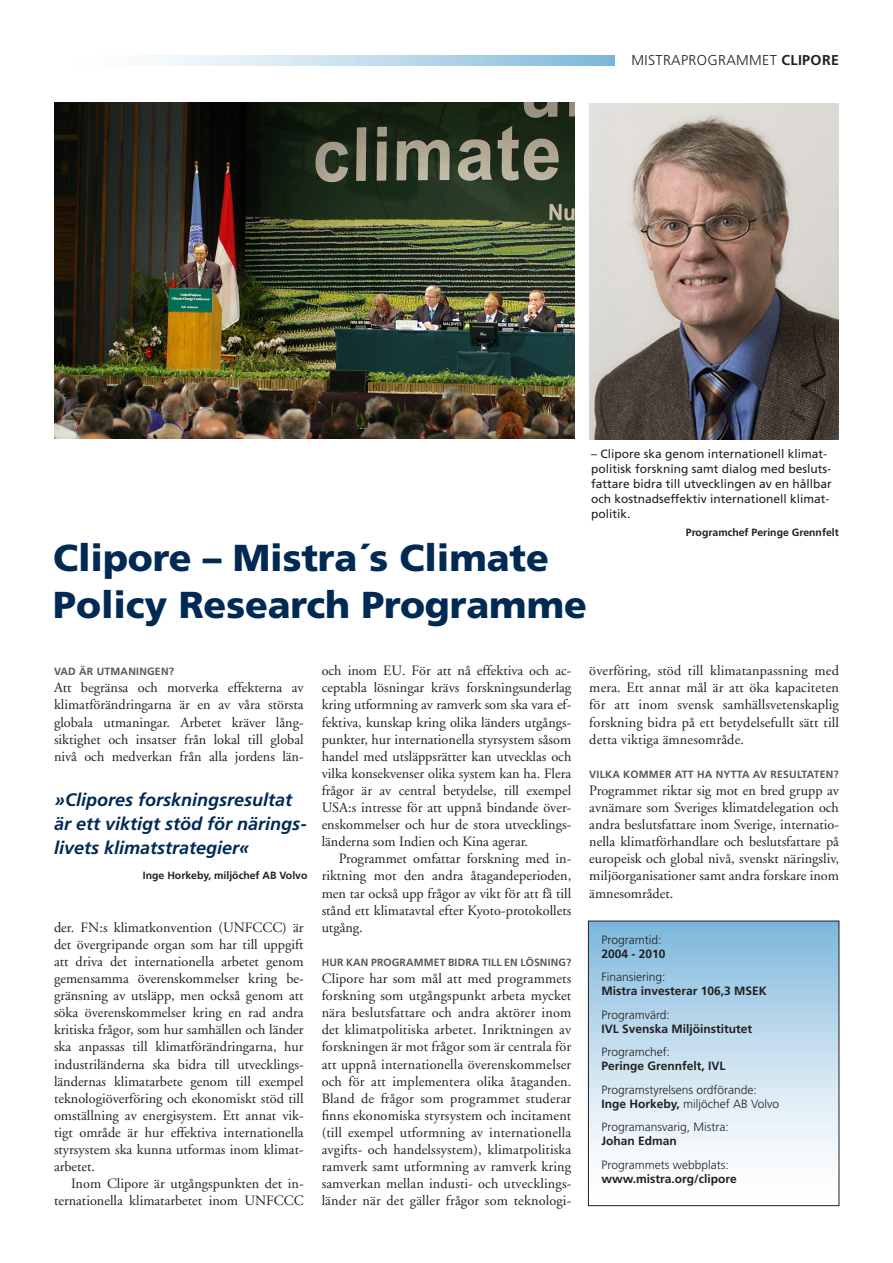
<style>
.page{position:relative;width:893px;height:1263px;background:#fff}
.page>*{position:absolute;margin:0;border:0;box-sizing:border-box;transform-origin:0 0}
.t1{font:900 37.5px/46.5px "Frutiger";letter-spacing:-.005em;color:#002954}
.t2{font:italic 700 18px/24px "Frutiger";color:#002954}
.t3{font:14.25px/17.1px "Adobe Garamond";color:#231f20;text-align:justify}
.t4{font:300 14.25px "Frutiger";letter-spacing:.025em;color:#231f20}
.t5{font:12px/15px "Frutiger";color:#231f20}
.t6{font:300 12px "Frutiger";color:#231f20}
.t7{font:700 12px "Frutiger";color:#231f20}
.t8{font:700 10.5px "Frutiger";letter-spacing:.01em;color:#57585a}
.t9{font:700 10.5px "Frutiger";color:#231f20}
.s1{font-weight:700}
</style>
<div class="page">
<svg style="left:157px;top:55px;width:457px;height:10px;background:#bddaec"></svg>
<img style="left:54px;top:103px;width:520px;height:335px">
<img style="left:590px;top:103px;width:249px;height:336px">
<div style="left:588px;top:921px;width:251px;height:284px;background:linear-gradient(to bottom,#82badc,#fff)"></div>
<div style="left:588px;top:921px;width:251px;height:285px;border:1px solid #231f20"></div>
<p class="t4" style="left:632px;top:52px;width:209px">MISTRAPROGRAMMET <span class="s1">CLIPORE</span></p>
<p class="t5" style="left:591px;top:446px;width:242px">– Clipore ska genom internationell klimat&shy;politisk forskning samt dialog med besluts&shy;fattare bidra till utvecklingen av en hållbar och kostnadseffektiv internationell klimat&shy;politik.</p>
<p class="t9" style="left:686px;top:526px;width:155px">Programchef Peringe Grennfelt</p>
<p class="t1" style="left:53px;top:535px;width:535px">Clipore – Mistra´s Climate<br>Policy Research Programme</p>
<p class="t8" style="left:54px;top:665px;width:122px">VAD ÄR UTMANINGEN?</p>
<p class="t3" style="left:54px;top:680px;width:251px">Att begränsa och motverka effekterna av klimatförändringarna är en av våra största globala utmaningar. Arbetet kräver lång&shy;siktighet och insatser från lokal till global nivå och medverkan från alla jordens län-</p>
<p class="t3" style="left:322px;top:662px;width:251px">och inom EU. För att nå effektiva och ac&shy;ceptabla lösningar krävs forskningsunderlag kring utformning av ramverk som ska vara ef&shy;fektiva, kunskap kring olika länders utgångs&shy;punkter, hur internationella styrsystem såsom handel med utsläppsrätter kan utvecklas och vilka konsekvenser olika system kan ha. Flera frågor är av central betydelse, till exempel USA:s intresse för att uppnå bindande över&shy;enskommelser och hur de stora utvecklings&shy;länderna som Indien och Kina agerar.</p>
<p class="t3" style="left:322px;top:851px;width:251px;text-indent:17px">Programmet omfattar forskning med in&shy;riktning mot den andra åtagandeperioden, men tar också upp frågor av vikt för att få till stånd ett klimatavtal efter Kyoto-protokollets utgång.</p>
<p class="t8" style="left:322px;top:956px;width:251px">HUR KAN PROGRAMMET BIDRA TILL EN LÖSNING?</p>
<p class="t3" style="left:322px;top:970px;width:251px">Clipore har som mål att med programmets forskning som utgångspunkt arbeta mycket nära beslutsfattare och andra aktörer inom det klimatpolitiska arbetet. Inriktningen av forskningen är mot frågor som är centrala för att uppnå internationella överenskommelser och för att implementera olika åtaganden.<br>Bland de frågor som programmet studerar finns ekonomiska styrsystem och incitament (till exempel utformning av internationella avgifts- och handelssystem), klimatpolitiska ramverk samt utformning av ramverk kring samverkan mellan industi- och utvecklings&shy;länder när det gäller frågor som teknologi-</p>
<p class="t3" style="left:589px;top:662px;width:251px">överföring, stöd till klimatanpassning med mera. Ett annat mål är att öka kapaciteten för att inom svensk samhällsvetenskaplig forskning bidra på ett betydelsefullt sätt till detta viktiga ämnesområde.</p>
<p class="t8" style="left:589px;top:768px;width:251px">VILKA KOMMER ATT HA NYTTA AV RESULTATEN?</p>
<p class="t3" style="left:589px;top:782px;width:251px">Programmet riktar sig mot en bred grupp av avnämare som Sveriges klimatdelegation och andra beslutsfattare inom Sverige, internatio&shy;nella klimatförhandlare och beslutsfattare på europeisk och global nivå, svenskt näringsliv, miljöorganisationer samt andra forskare inom ämnesområdet.</p>
<p class="t2" style="left:54px;top:788px;width:255px">»Clipores forskningsresultat är ett viktigt stöd för närings&shy;livets klimatstrategier«</p>
<p class="t9" style="left:143px;top:870px;width:166px">Inge Horkeby, miljöchef AB Volvo</p>
<p class="t3" style="left:54px;top:919px;width:251px">der. FN:s klimatkonvention (UNFCCC) är det övergripande organ som har till uppgift att driva det internationella arbetet genom gemensamma överenskommelser kring be&shy;gränsning av utsläpp, men också genom att söka överenskommelser kring en rad andra kritiska frågor, som hur samhällen och länder ska anpassas till klimatförändringarna, hur industriländerna ska bidra till utvecklings&shy;ländernas klimatarbete genom till exempel teknologiöverföring och ekonomiskt stöd till omställning av energisystem. Ett annat vik&shy;tigt område är hur effektiva internationella styrsystem ska kunna utformas inom klimat&shy;arbetet.</p>
<p class="t3" style="left:54px;top:1175px;width:251px;text-align:right">Inom Clipore är utgångspunkten det in&shy;ternationella klimatarbetet inom UNFCCC</p>
<p class="t6" style="left:601px;top:933px;width:61px">Programtid:</p>
<p class="t7" style="left:601px;top:946px;width:66px">2004 - 2010</p>
<p class="t6" style="left:601px;top:970px;width:66px">Finansiering:</p>
<p class="t7" style="left:601px;top:984px;width:167px">Mistra investerar 106,3 MSEK</p>
<p class="t6" style="left:601px;top:1008px;width:70px">Programvärd:</p>
<p class="t7" style="left:601px;top:1021px;width:152px">IVL Svenska Miljöinstitutet</p>
<p class="t6" style="left:601px;top:1045px;width:70px">Programchef:</p>
<p class="t7" style="left:601px;top:1059px;width:125px">Peringe Grennfelt, IVL</p>
<p class="t6" style="left:601px;top:1083px;width:157px">Programstyrelsens ordförande:</p>
<p class="t6" style="left:601px;top:1097px;width:179px"><span class="s1">Inge Horkeby,</span> miljöchef AB Volvo</p>
<p class="t6" style="left:601px;top:1120px;width:129px">Programansvarig, Mistra:</p>
<p class="t7" style="left:601px;top:1134px;width:77px">Johan Edman</p>
<p class="t6" style="left:601px;top:1158px;width:129px">Programmets webbplats:</p>
<p class="t7" style="left:601px;top:1171px;width:137px">www.mistra.org/clipore</p>
</div>
